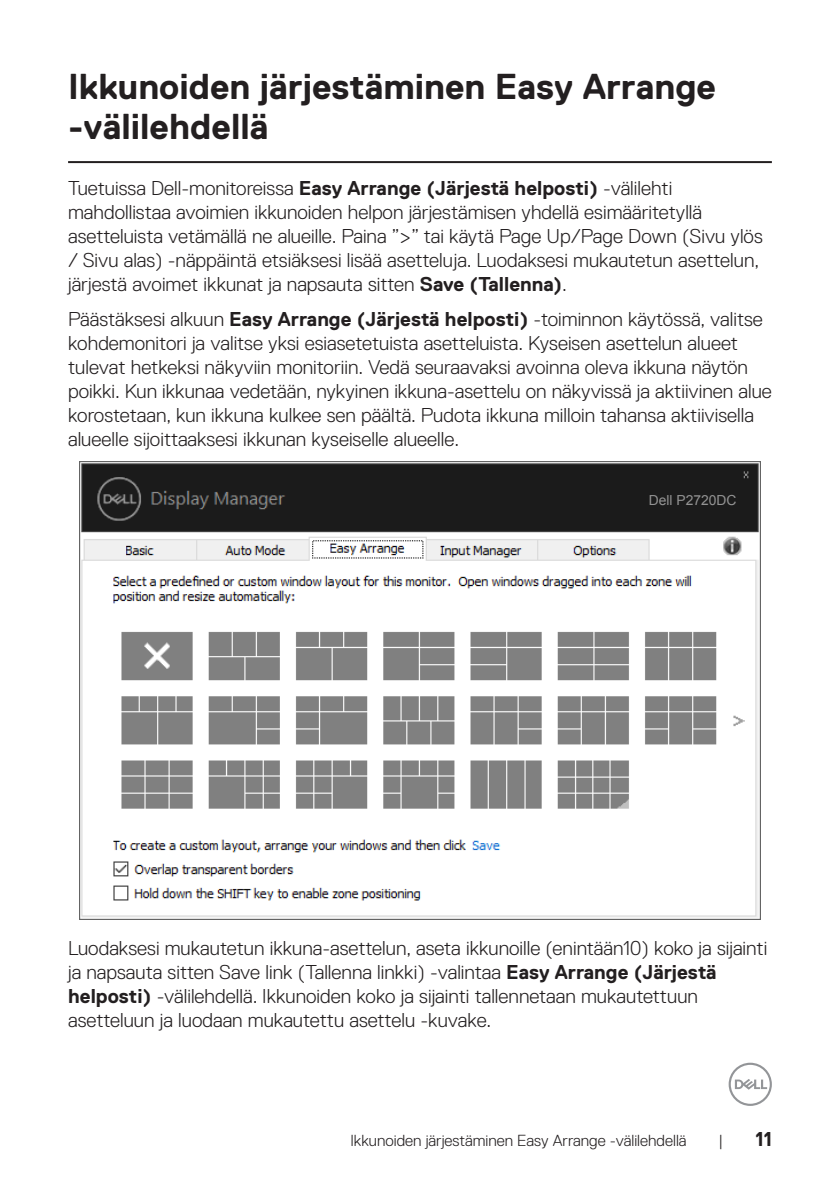
<style>
.page{position:relative;width:840px;height:1191px;background:#fff}
.page>*{position:absolute;margin:0;border:0;box-sizing:border-box;transform-origin:0 0}
.Head_1{font:700 36px/40px "Dell Replica";color:#231f20}
.Paragraph{font:300 20px/24px "Dell Replica";color:#231f20}
.t1{font:700 20px "Dell Replica";color:#231f20}
.t2{font:300 16px "Dell Replica";color:#231f20}
.t3{font:13.8px "Arial";color:#939393}
.s1{font-weight:700}
</style>
<div class="page">
<svg style="left:728px;top:1062px;width:43px;height:44px"></svg>
<hr style="left:68px;top:161px;width:703px;height:2px;background:#231f20">
<img style="left:79px;top:461px;width:681px;height:459px">
<div style="left:640px;top:490px;width:109px;height:21px;background:#1b1b1b"></div>
<p class="Head_1" style="left:68px;top:66px;width:649px">Ikkunoiden järjestäminen Easy Arrange -välilehdellä</p>
<p class="Paragraph" style="left:68px;top:176px;width:695px">Tuetuissa Dell-monitoreissa <span class="s1">Easy Arrange (Järjestä helposti)</span> -välilehti mahdollistaa avoimien ikkunoiden helpon järjestämisen yhdellä esimääritetyllä asetteluista vetämällä ne alueille. Paina ”&gt;” tai käytä Page Up/Page Down (Sivu ylös / Sivu alas) -näppäintä etsiäksesi lisää asetteluja. Luodaksesi mukautetun asettelun, järjestä avoimet ikkunat ja napsauta sitten <span class="s1">Save (Tallenna)</span>.</p>
<p class="Paragraph" style="left:68px;top:307px;width:704px">Päästäksesi alkuun <span class="s1">Easy Arrange (Järjestä helposti)</span> -toiminnon käytössä, valitse kohdemonitori ja valitse yksi esiasetetuista asetteluista. Kyseisen asettelun alueet tulevat hetkeksi näkyviin monitoriin. Vedä seuraavaksi avoinna oleva ikkuna näytön poikki. Kun ikkunaa vedetään, nykyinen ikkuna-asettelu on näkyvissä ja aktiivinen alue korostetaan, kun ikkuna kulkee sen päältä. Pudota ikkuna milloin tahansa aktiivisella alueelle sijoittaaksesi ikkunan kyseiselle alueelle.</p>
<p class="t3" style="left:648px;top:491px;width:89px">Dell P2720DC</p>
<p class="Paragraph" style="left:68px;top:936px;width:700px">Luodaksesi mukautetun ikkuna-asettelun, aseta ikkunoille (enintään10) koko ja sijainti ja napsauta sitten Save link (Tallenna linkki) -valintaa <span class="s1">Easy Arrange (Järjestä helposti)</span> -välilehdellä. Ikkunoiden koko ja sijainti tallennetaan mukautettuun asetteluun ja luodaan mukautettu asettelu -kuvake.</p>
<p class="t2" style="left:350px;top:1131px;width:337px">Ikkunoiden järjestäminen Easy Arrange -välilehdellä</p>
<p class="t2" style="left:718px;top:1131px;width:6px">|</p>
<p class="t1" style="left:755px;top:1127px;width:18px">11</p>
</div>
